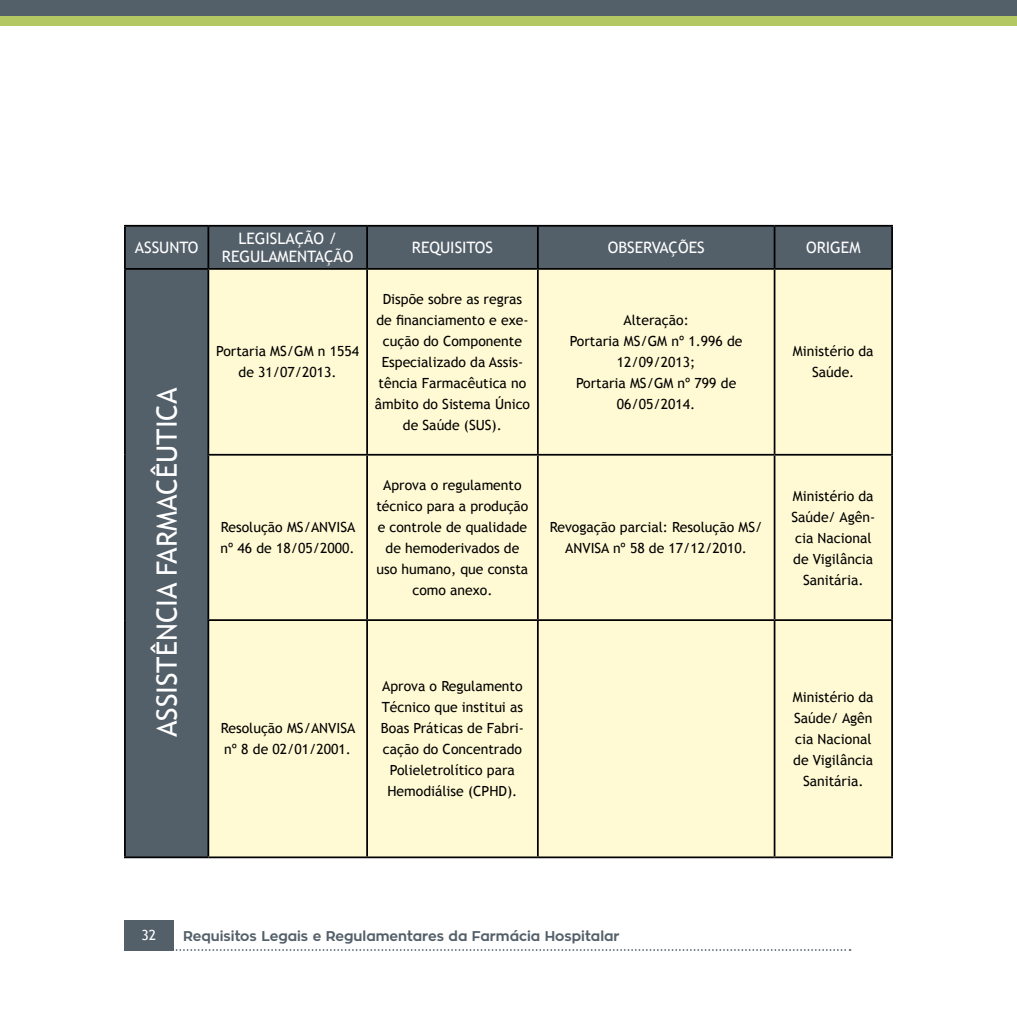
<style>
.page{position:relative;width:1017px;height:1017px;background:#fff}
.page>*{position:absolute;margin:0;border:0;box-sizing:border-box;transform-origin:0 0}
.t1{font:28px "Trebuchet MS";color:#fff}
.t2{font:15.75px/17.5px "Trebuchet MS";color:#fff;text-align:center}
.t3{font:14px/21px "Trebuchet MS";color:#000;text-align:center}
.t4{font:700 14px "Zona Pro";color:#535f69}
.t5{font:14px "Trebuchet MS";color:#fff}
</style>
<div class="page">
<svg style="left:175px;top:949px;width:676px;height:2px"></svg>
<div style="left:124px;top:920px;width:50px;height:31px;background:#535f69"></div>
<div style="left:0;top:0;width:1017px;height:17px;background:#535f69"></div>
<div style="left:0;top:16px;width:1017px;height:10px;background:#b3c863"></div>
<div style="left:126px;top:227px;width:765px;height:629px;background:#535f69"></div>
<div style="left:209px;top:270px;width:682px;height:586px;background:#fffad4"></div>
<hr style="left:208px;top:225px;width:159px;height:2px;background:#000">
<hr style="left:367px;top:225px;width:171px;height:2px;background:#000">
<hr style="left:366px;top:227px;width:2px;height:41px;background:#000">
<hr style="left:538px;top:225px;width:237px;height:2px;background:#000">
<hr style="left:537px;top:227px;width:2px;height:41px;background:#000">
<hr style="left:775px;top:225px;width:118px;height:2px;background:#000">
<hr style="left:774px;top:227px;width:1px;height:41px;background:#000">
<hr style="left:891px;top:227px;width:2px;height:41px;background:#000">
<hr style="left:124px;top:856px;width:84px;height:2px;background:#000">
<hr style="left:208px;top:268px;width:159px;height:2px;background:#000">
<hr style="left:367px;top:268px;width:171px;height:2px;background:#000">
<hr style="left:366px;top:270px;width:2px;height:184px;background:#000">
<hr style="left:538px;top:268px;width:237px;height:2px;background:#000">
<hr style="left:537px;top:270px;width:2px;height:184px;background:#000">
<hr style="left:775px;top:268px;width:118px;height:2px;background:#000">
<hr style="left:774px;top:270px;width:1px;height:184px;background:#000">
<hr style="left:891px;top:270px;width:2px;height:184px;background:#000">
<hr style="left:207px;top:454px;width:160px;height:2px;background:#000">
<hr style="left:367px;top:454px;width:171px;height:2px;background:#000">
<hr style="left:366px;top:456px;width:2px;height:163px;background:#000">
<hr style="left:366px;top:621px;width:2px;height:235px;background:#000">
<hr style="left:538px;top:454px;width:237px;height:2px;background:#000">
<hr style="left:537px;top:456px;width:2px;height:163px;background:#000">
<hr style="left:537px;top:621px;width:2px;height:235px;background:#000">
<hr style="left:775px;top:454px;width:118px;height:2px;background:#000">
<hr style="left:774px;top:456px;width:1px;height:163px;background:#000">
<hr style="left:891px;top:456px;width:2px;height:163px;background:#000">
<hr style="left:774px;top:621px;width:1px;height:235px;background:#000">
<hr style="left:891px;top:621px;width:2px;height:235px;background:#000">
<hr style="left:207px;top:619px;width:160px;height:2px;background:#000">
<hr style="left:208px;top:856px;width:159px;height:2px;background:#000">
<hr style="left:367px;top:619px;width:171px;height:2px;background:#000">
<hr style="left:367px;top:856px;width:171px;height:2px;background:#000">
<hr style="left:538px;top:619px;width:237px;height:2px;background:#000">
<hr style="left:538px;top:856px;width:237px;height:2px;background:#000">
<hr style="left:775px;top:619px;width:118px;height:2px;background:#000">
<hr style="left:775px;top:856px;width:118px;height:2px;background:#000">
<hr style="left:124px;top:270px;width:2px;height:185px;background:#000">
<hr style="left:207px;top:270px;width:2px;height:184px;background:#000">
<hr style="left:124px;top:455px;width:2px;height:165px;background:#000">
<hr style="left:207px;top:456px;width:2px;height:163px;background:#000">
<hr style="left:124px;top:620px;width:2px;height:236px;background:#000">
<hr style="left:207px;top:621px;width:2px;height:235px;background:#000">
<hr style="left:124px;top:227px;width:2px;height:41px;background:#000">
<hr style="left:124px;top:225px;width:84px;height:2px;background:#000">
<hr style="left:207px;top:227px;width:2px;height:41px;background:#000">
<hr style="left:124px;top:268px;width:84px;height:2px;background:#000">
<p class="t2" style="left:135px;top:239px;width:65px">ASSUNTO</p>
<p class="t2" style="left:222px;top:230px;width:133px">LEGISLAÇÃO /<br>REGULAMENTAÇÃO</p>
<p class="t2" style="left:412px;top:239px;width:83px">REQUISITOS</p>
<p class="t2" style="left:608px;top:239px;width:98px">OBSERVAÇÕES</p>
<p class="t2" style="left:806px;top:239px;width:56px">ORIGEM</p>
<h1 class="t1" style="left:151px;top:737px;width:351px;rotate:-90deg">ASSISTÊNCIA FARMACÊUTICA</h1>
<p class="t3" style="left:216px;top:341px;width:144px">Portaria MS/GM n 1554 de 31/07/2013.</p>
<p class="t3" style="left:375px;top:289px;width:157px">Dispõe sobre as regras de financiamento e exe&shy;cução do Componente<br>Especializado da Assis&shy;tência Farmacêutica no âmbito do Sistema Único de Saúde (SUS).</p>
<p class="t3" style="left:221px;top:517px;width:136px;text-align:left">Resolução MS/ANVISA nº 46 de 18/05/2000.</p>
<p class="t3" style="left:376px;top:475px;width:154px">Aprova o regulamento técnico para a produção e controle de qualidade de hemoderivados de uso humano, que consta como anexo.</p>
<p class="t3" style="left:570px;top:310px;width:174px">Alteração:<br>Portaria MS/GM nº 1.996 de<br>12/09/2013;<br>Portaria MS/GM nº 799 de<br>06/05/2014.</p>
<p class="t3" style="left:550px;top:517px;width:214px">Revogação parcial: Resolução MS/<br>ANVISA nº 58 de 17/12/2010.</p>
<p class="t3" style="left:793px;top:341px;width:82px">Ministério da<br>Saúde.</p>
<p class="t3" style="left:791px;top:485px;width:85px">Ministério da<br>Saúde/ Agên&shy;cia Nacional de Vigilância<br>Sanitária.</p>
<p class="t3" style="left:221px;top:718px;width:136px;text-align:left">Resolução MS/ANVISA nº 8 de 02/01/2001.</p>
<p class="t3" style="left:381px;top:676px;width:145px">Aprova o Regulamento<br>Técnico que institui as<br>Boas Práticas de Fabri&shy;cação do Concentrado<br>Polieletrolítico para<br>Hemodiálise (CPHD).</p>
<p class="t3" style="left:793px;top:687px;width:82px">Ministério da<br>Saúde/ Agên cia Nacional de Vigilância<br>Sanitária.</p>
<p class="t5" style="left:141px;top:927px;width:16px">32</p>
<p class="t4" style="left:183px;top:927px;width:438px">Requisitos Legais e Regulamentares da Farmácia Hospitalar</p>
</div>
